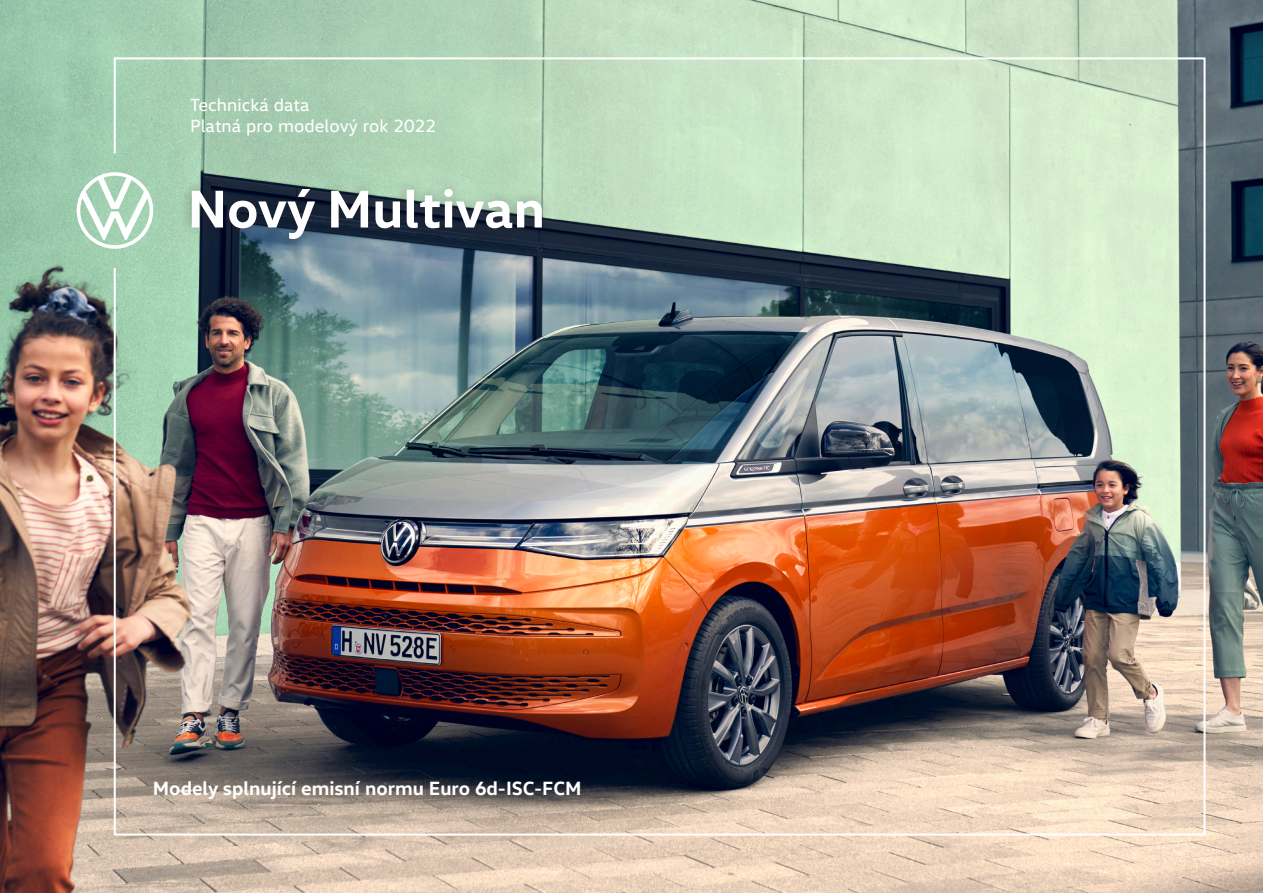
<style>
.page{position:relative;width:1263px;height:893px;background:#fff}
.page>*{position:absolute;margin:0;border:0;box-sizing:border-box;transform-origin:0 0}
.t1{font:700 54px "VW Head";color:#fff}
.t2{font:700 19.5px "VW Head";color:#fff}
.t3{font:18px/21.1px "VW Head";color:#fff}
</style>
<div class="page">
<img style="left:0;top:0;width:1263px;height:893px">
<svg style="left:77px;top:172px;width:36px;height:77px"></svg>
<img style="left:113px;top:56px;width:1093px;height:781px">
<div style="left:179px;top:177px;width:375px;height:74px;background:#231f20;opacity:.35"></div>
<p class="t3" style="left:190px;top:94px;width:247px">Technická data<br>Platná pro modelový rok 2022</p>
<h1 class="t1" style="left:188px;top:174px;width:359px">Nový Multivan</h1>
<p class="t2" style="left:153px;top:776px;width:430px">Modely splnující emisní normu Euro 6d-ISC-FCM</p>
</div>
